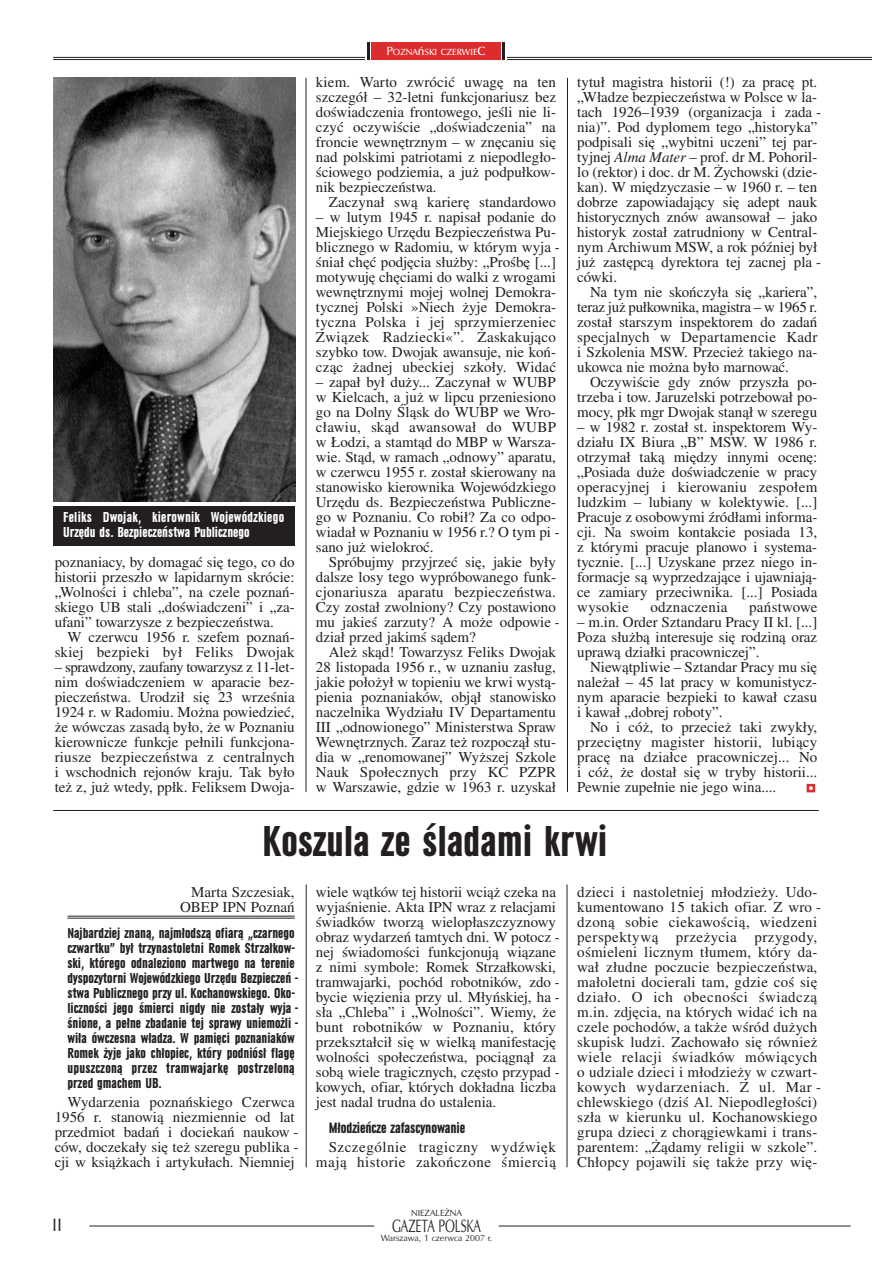
<style>
.page{position:relative;width:872px;height:1263px;background:#fff}
.page>*{position:absolute;margin:0;border:0;box-sizing:border-box;transform-origin:0 0}
.t1{font:45px "URW Grotesk TCE Bol Con";color:#231f20}
.t2{font:18px "Zapf Humanist 601 PL";color:#231f20;scale:.67 1}
.t3{font:18px "Zapf Humanist 601 PL";color:#231f20}
.t4{font:15.75px "URW Grotesk TCE Bol Con";letter-spacing:-.005em;color:#231f20}
.t5{font:15px/15px "Nimbus Rom No 9 LCE";color:#231f20;text-align:justify}
.t6{font:15px/15px "URW Grotesk TCE Bol Con";color:#231f20}
.t7{font:15px/15px "URW Grotesk TCE Bol Con";letter-spacing:.01em;color:#fff}
.t8{font:15px/15px "Nimbus Rom No 9 LCE";letter-spacing:.035em;color:#231f20;text-align:right}
.t9{font:15px "Nimbus Rom No 9 LCE";letter-spacing:.02em;color:#231f20}
.t10{font:9px "Zapf Humanist 601 PL";color:#231f20}
.t11{font:600 9px "Zapf Humanist 601 PL";color:#fff}
.s1{font-size:12px}
.s2{font-style:italic}
</style>
<div class="page">
<div style="left:806px;top:784px;width:9px;height:8px;border:3px solid #dc2c2e"></div>
<img style="left:53px;top:78px;width:243px;height:424px">
<div style="left:53px;top:507px;width:241px;height:39px;background:#231f20"></div>
<hr style="left:67px;top:916px;width:228px;height:1px;background:#231f20">
<hr style="left:67px;top:918px;width:228px;height:1px;background:#231f20">
<hr style="left:306px;top:884px;width:1px;height:283px;background:#231f20">
<hr style="left:567px;top:884px;width:1px;height:283px;background:#231f20">
<hr style="left:53px;top:810px;width:766px;height:1px;background:#231f20">
<hr style="left:499px;top:1226px;width:351px;height:1px;background:#231f20">
<hr style="left:89px;top:1226px;width:285px;height:1px;background:#231f20">
<hr style="left:53px;top:57px;width:819px;height:1px;background:#231f20">
<hr style="left:53px;top:59px;width:819px;height:1px;background:#231f20">
<hr style="left:306px;top:78px;width:1px;height:714px;background:#231f20">
<hr style="left:567px;top:78px;width:1px;height:714px;background:#231f20">
<div style="left:365px;top:43px;width:142px;height:17px;background:#fff"></div>
<div style="left:371px;top:43px;width:130px;height:17px;background:#dc2c2e"></div>
<hr style="left:502px;top:43px;width:3px;height:17px;background:#231f20">
<hr style="left:367px;top:43px;width:3px;height:17px;background:#231f20">
<p class="t7" style="left:63px;top:509px;width:222px">Feliks Dwojak, kierownik Wojewódzkiego<br>Urzędu ds. Bezpieczeństwa Publicznego</p>
<p class="t5" style="left:55px;top:555px;width:241px">po zna nia cy, by do ma gać się te go, co do hi sto rii prze szło w la pi dar nym skró cie: „Wol no ści i chle ba”, na cze le po znań - skie go UB sta li „do świad cze ni” i „za - ufa ni” to wa rzy sze z bez pie czeń stwa.</p>
<p class="t5" style="left:55px;top:630px;width:241px;text-align:right">W czerw cu 1956 r. sze fem po znań - skiej bez pie ki był Fe liks Dwo jak</p>
<p class="t5" style="left:55px;top:660px;width:241px">– spraw dzo ny, za ufa ny to wa rzysz z 11-let - nim do świad cze niem w apa ra cie bez - pie czeń stwa. Uro dził się 23 wrze śnia 1924 r. w Ra do miu. Moż na po wie dzieć, że wów czas za sa dą by ło, że w Po zna niu kie row ni cze funk cje peł ni li funk cjo na - riu sze bez pie czeń stwa z cen tral nych i wschod nich re jo nów kra ju. Tak by ło też z, już wte dy, ppłk. Fe lik sem Dwo ja -</p>
<p class="t11" style="left:386px;top:48px;width:101px"><span class="s1">P</span>OZNA<span class="s1">ƒ</span>SKI CZERWIE<span class="s1">C</span></p>
<p class="t5" style="left:316px;top:75px;width:241px">kiem. War to zwró cić uwa gę na ten szcze gół – 32-let ni funk cjo na riusz bez do świad cze nia fron to we go, je śli nie li - czyć oczy wi ście „do świad cze nia” na fron cie we wnętrz nym – w znę ca niu się nad pol ski mi pa trio ta mi z nie pod le gło - ścio wego pod zie mia, a już pod puł kow - nik bez pie czeń stwa.</p>
<p class="t5" style="left:329px;top:195px;width:229px">Za czy nał swą ka rie rę stan dar do wo</p>
<p class="t5" style="left:316px;top:210px;width:245px;text-align:left">– w lu tym 1945 r. na pi sał po da nie do Miej skie go Urzę du Bez pie czeń stwa Pu - blicz ne go w Ra do miu, w któ rym wy ja - śniał chęć pod ję cia służ by: „Proś bę [...] mo ty wu ję chę cia mi do wal ki z wro ga mi we wnętrz ny mi mo jej wol nej De mo kra - tycz nej Pol ski »Niech ży je De mo kra - tycz na Pol ska i jej sprzy mie rze niec Zwią zek Ra dziec ki«”. Za ska ku ją co szyb ko tow. Dwo jak awan su je, nie koń - cząc żad nej ubec kiej szko ły. Wi dać</p>
<p class="t5" style="left:316px;top:375px;width:245px;text-align:left">– za pał był du ży... Za czy nał w WUBP w Kiel cach, a już w lip cu prze nie sio no go na Dol ny Śląsk do WUBP we Wro - cła wiu, skąd awan so wał do WUBP w Ło dzi, a stam tąd do MBP w War sza - wie. Stąd, w ra mach „od no wy” apa ra tu, w czerw cu 1955 r. zo stał skie ro wa ny na sta no wi sko kie row ni ka Wo je wódz kie go Urzę du ds. Bez pie czeń stwa Pu blicz ne - go w Po zna niu. Co ro bił? Za co od po - wia dał w Po zna niu w 1956 r.? O tym pi - sa no już wie lo kroć.</p>
<p class="t5" style="left:316px;top:555px;width:245px;text-align:left;text-indent:13px">Spró buj my przyj rzeć się, ja kie by ły dal sze lo sy te go wy pró bo wa ne go funk - cjo na riu sza apa ra tu bez pie czeń stwa.<br>Czy zo stał zwol nio ny? Czy po sta wio no mu ja kieś za rzu ty? A mo że od po wie - dział przed ja kimś są dem?</p>
<p class="t5" style="left:316px;top:645px;width:241px;text-indent:13px">Ależ skąd! To wa rzysz Fe liks Dwo jak 28 li sto pa da 1956 r., w uzna niu za sług, ja kie po ło żył w to pie niu we krwi wy stą - pie nia po zna nia ków, ob jął sta no wi sko na czel ni ka Wy dzia łu IV De par ta men tu III „od no wio ne go” Mi ni ster stwa Spraw We wnętrz nych. Za raz też roz po czął stu - dia w „re no mo wa nej” Wyż szej Szko le Na uk Spo łecz nych przy KC PZPR w War sza wie, gdzie w 1963 r. uzy skał</p>
<p class="t5" style="left:577px;top:75px;width:245px;text-align:left">ty tuł ma gi stra hi sto rii (!) za pra cę pt. „Wła dze bez pie czeń stwa w Pol sce w la - tach 1926–1939 (or ga ni za cja i za da - nia)”. Pod dy plo mem te go „hi sto ry ka” pod pi sa li się „wy bit ni ucze ni” tej par - tyj nej <span class="s2">Al ma Ma ter</span> – prof. dr M. Po ho ril - lo (rek tor) i doc. dr M. Ży chow ski (dzie - kan). W mię dzy cza sie – w 1960 r. – ten do brze za po wia da ją cy się adept na uk hi sto rycz nych znów awan so wał – ja ko hi sto ryk zo stał za trud nio ny w Cen tral - nym Ar chi wum MSW, a rok póź niej był już za stęp cą dy rek to ra tej za cnej pla - ców ki.</p>
<p class="t5" style="left:577px;top:285px;width:241px;text-indent:13px">Na tym nie skoń czy ła się „ka rie ra”, te raz już puł kow ni ka, ma gi stra – w 1965 r. zo stał star szym in spek to rem do za dań spe cjal nych w De par ta men cie Kadr i Szko le nia MSW. Prze cież ta kie go na - ukow ca nie moż na by ło mar no wać.</p>
<p class="t5" style="left:577px;top:375px;width:241px;text-indent:13px">Oczy wi ście gdy znów przy szła po - trze ba i tow. Ja ru zel ski po trze bo wał po - mo cy, płk mgr Dwo jak sta nął w sze re gu</p>
<p class="t5" style="left:577px;top:420px;width:241px">– w 1982 r. zo stał st. in spek to rem Wy - dzia łu IX Biu ra „B” MSW. W 1986 r. otrzy mał ta ką mię dzy in ny mi oce nę: „Po sia da du że do świad cze nie w pra cy ope ra cyj nej i kie ro wa niu ze spo łem ludz kim – lu bia ny w ko lek ty wie. [...] Pra cu je z oso bo wy mi źró dła mi in for ma - cji. Na swo im kon tak cie po sia da 13, z któ ry mi pra cu je pla no wo i sys te ma - tycz nie. [...] Uzy ska ne przez nie go in - for ma cje są wy prze dza ją ce i ujaw nia ją - ce za mia ry prze ciw ni ka. [...] Po sia da wy so kie</p>
<p class="t9" style="left:650px;top:598px;width:79px">od zna cze nia</p>
<p class="t5" style="left:749px;top:600px;width:70px">pań stwo we</p>
<p class="t5" style="left:577px;top:615px;width:241px">– m.in. Or der Sztan da ru Pra cy II kl. [...] Po za służ bą in te re su je się ro dzi ną oraz upra wą dział ki pra cow ni czej”.</p>
<p class="t5" style="left:577px;top:660px;width:241px;text-indent:13px">Nie wąt pli wie – Sztan dar Pra cy mu się na le żał – 45 lat pra cy w ko mu ni stycz - nym apa ra cie bez pie ki to ka wał cza su i ka wał „do brej ro bo ty”.</p>
<p class="t5" style="left:577px;top:720px;width:241px;text-indent:13px">No i cóż, to prze cież ta ki zwy kły, prze cięt ny ma gi ster hi sto rii, lu bią cy pra cę na dział ce pra cow ni czej... No i cóż, że do stał się w try by hi sto rii...<br>Pew nie zu peł nie nie je go wi na....</p>
<h1 class="t1" style="left:264px;top:815px;width:344px">Koszula ze śladami krwi</h1>
<p class="t5" style="left:180px;top:885px;width:116px;text-align:right">Mar ta Szcze siak,<br>OBEP IPN Po znań</p>
<p class="t6" style="left:67px;top:925px;width:232px">Naj bar dziej zna ną, naj młod szą ofia rą „czar ne go czwart ku” był trzy na sto let ni Ro mek Strzał kow - ski, któ re go od na le zio no mar twe go na te re nie dys po zy tor ni Wo je wódz kie go Urzę du Bez pie czeń - stwa Pu blicz ne go przy ul. Ko cha now skie go. Oko - licz no ści je go śmier ci ni gdy nie zo sta ły wy ja - śnio ne, a peł ne zba da nie tej spra wy unie moż li - wi ła ów cze sna wła dza. W pa mię ci po zna nia ków Ro mek ży je ja ko chło piec, któ ry pod niósł fla gę upusz czo ną przez tram wa jar kę po strze lo ną przed gma chem UB.</p>
<p class="t5" style="left:55px;top:1095px;width:245px;text-align:center">Wy da rze nia po znań skie go Czerw ca 1956 r. sta no wią nie zmien nie od lat przed miot ba dań i do cie kań na ukow - ców, do cze ka ły się też sze re gu pu bli ka - cji w książ kach i ar ty ku łach. Niemniej</p>
<p class="t5" style="left:316px;top:885px;width:245px;text-align:left">wie le wąt ków tej hi sto rii wciąż cze ka na wy ja śnie nie. Ak ta IPN wraz z re la cja mi świad ków two rzą wie lo płasz czy zno w y ob raz wy da rzeń tam tych dni. W po tocz - nej świa do mo ści funk cjo nu ją wią za ne z ni mi sym bo le: Ro mek Strzał kow ski, tram wa jar ki, po chód ro bot ni ków, zdo - by cie wię zie nia przy ul. Młyń skiej, ha - sła „Chle ba” i „Wol no ści”. Wie my, że bunt ro bot ni ków w Po zna niu, któ ry prze kształ cił się w wiel ką ma ni fe sta cję wol no ści spo łe czeń stwa, po cią gnął za so bą wie le tra gicz nych, czę sto przy pad - ko wych, ofiar, któ rych do kład na licz ba jest na dal trud na do usta le nia.</p>
<p class="t4" style="left:329px;top:1118px;width:138px">Mło dzień cze za fa scy no wa nie</p>
<p class="t8" style="left:316px;top:1140px;width:241px">Szcze gól nie tra gicz ny wy dźwięk ma ją hi sto rie za koń czo ne śmier cią</p>
<p class="t5" style="left:577px;top:885px;width:245px;text-align:left">dzie ci i na sto let niej mło dzie ży. Udo - ku men to wa no 15 ta kich ofiar. Z wro - dzo ną so bie cie ka wo ścią, wie dze ni per spek ty wą prze ży cia przy go dy, ośmie le ni licz nym tłu mem, któ ry da - wał złud ne po czu cie bez pie czeń stwa, ma ło let ni do cie ra li tam, gdzie coś się dzia ło. O ich obec no ści świad czą m.in. zdję cia, na któ rych wi dać ich na cze le po cho dów, a tak że wśród du żych sku pisk lu dzi. Za cho wa ło się rów nież wie le re la cji świad ków mó wią cych o udzia le dzie ci i mło dzie ży w czwart - ko wych wy da rze niach. Z ul. Mar - chlew skie go (dziś Al. Nie pod le gło ści) szła w kie run ku ul. Ko cha now skie go gru pa dzie ci z cho rą giew ka mi i trans - pa ren tem: „Żą da my re li gii w szko le”.<br>Chłop cy po ja wi li się tak że przy wię -</p>
<p class="t3" style="left:52px;top:1218px;width:11px">II</p>
<p class="t10" style="left:411px;top:1209px;width:53px">NIEZALE˚NA</p>
<p class="t2" style="left:392px;top:1219px;width:134px">GAZETA POLSKA</p>
<p class="t10" style="left:381px;top:1234px;width:113px">Warszawa, 1 czerwca 2007 r.</p>
</div>
